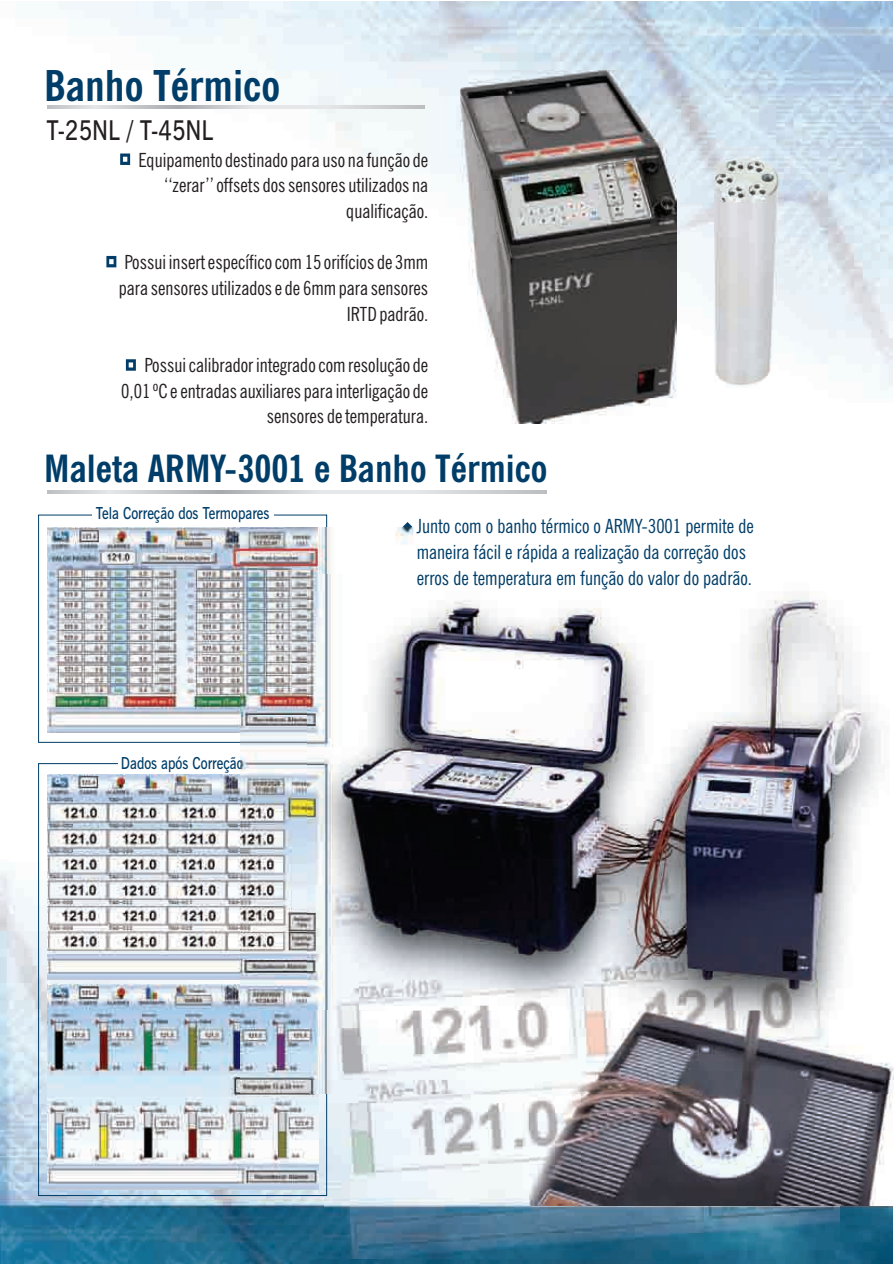
<style>
.page{position:relative;width:894px;height:1265px;background:#fff}
.page>*{position:absolute;margin:0;border:0;box-sizing:border-box;transform-origin:0 0}
.t1{font:700 condensed 42.45px "News Gothic BT";color:#003d68;scale:1.05 1}
.t2{font:700 condensed 37.5px "News Gothic BT";color:#003d68;scale:1.05 1}
.t3{font:600 27.15px "News Gothic BT";color:#231f20;scale:.82 1}
.t4{font:condensed 19.5px/25.7px "News Gothic BT";color:#231f20;text-align:right}
.t5{font:condensed 19.5px/25.8px "News Gothic BT";color:#003d68}
.t6{font:600 16.5px "News Gothic BT";color:#003d68;scale:.82 1}
</style>
<div class="page">
<img style="left:47px;top:1px;width:845px;height:389px">
<img style="left:0;top:870px;width:892px;height:394px">
<svg style="left:402px;top:522px;width:10px;height:6px"></svg>
<svg style="left:47px;top:106px;width:377px;height:3px"></svg>
<svg style="left:47px;top:490px;width:499px;height:4px"></svg>
<img style="left:47px;top:527px;width:271px;height:205px">
<img style="left:47px;top:774px;width:194px;height:205px">
<img style="left:47px;top:985px;width:271px;height:205px">
<img style="left:324px;top:1094px;width:515px;height:164px">
<img style="left:529px;top:1094px;width:363px;height:111px">
<img style="left:680px;top:145px;width:132px;height:245px">
<img style="left:460px;top:70px;width:216px;height:354px">
<img style="left:241px;top:528px;width:652px;height:566px">
<img style="left:307px;top:574px;width:577px;height:436px">
<svg style="left:120px;top:154px;width:10px;height:11px"></svg>
<svg style="left:106px;top:256px;width:10px;height:11px"></svg>
<svg style="left:126px;top:359px;width:10px;height:12px"></svg>
<h1 class="t1" style="left:44px;top:68px;width:226px">Banho Térmico</h1>
<h3 class="t3" style="left:47px;top:120px;width:205px">T-25NL / T-45NL</h3>
<p class="t4" style="left:138px;top:149px;width:291px">Equipamento destinado para uso na função de ‘‘zerar’’ offsets dos sensores utilizados na qualificação.</p>
<p class="t4" style="left:119px;top:251px;width:311px">Possui insert específico com 15 orifícios de 3mm para sensores utilizados e de 6mm para sensores<br>IRTD padrão.</p>
<p class="t4" style="left:121px;top:354px;width:308px">Possui calibrador integrado com resolução de<br>0,01 ºC e entradas auxiliares para interligação de sensores de temperatura.</p>
<h2 class="t2" style="left:44px;top:453px;width:480px">Maleta ARMY-3001 e Banho Térmico</h2>
<p class="t6" style="left:96px;top:507px;width:213px">Tela Correção dos Termopares</p>
<p class="t6" style="left:121px;top:757px;width:151px">Dados após Correção</p>
<p class="t5" style="left:416px;top:515px;width:338px">Junto com o banho térmico o ARMY-3001 permite de maneira fácil e rápida a realização da correção dos erros de temperatura em função do valor do padrão.</p>
</div>
